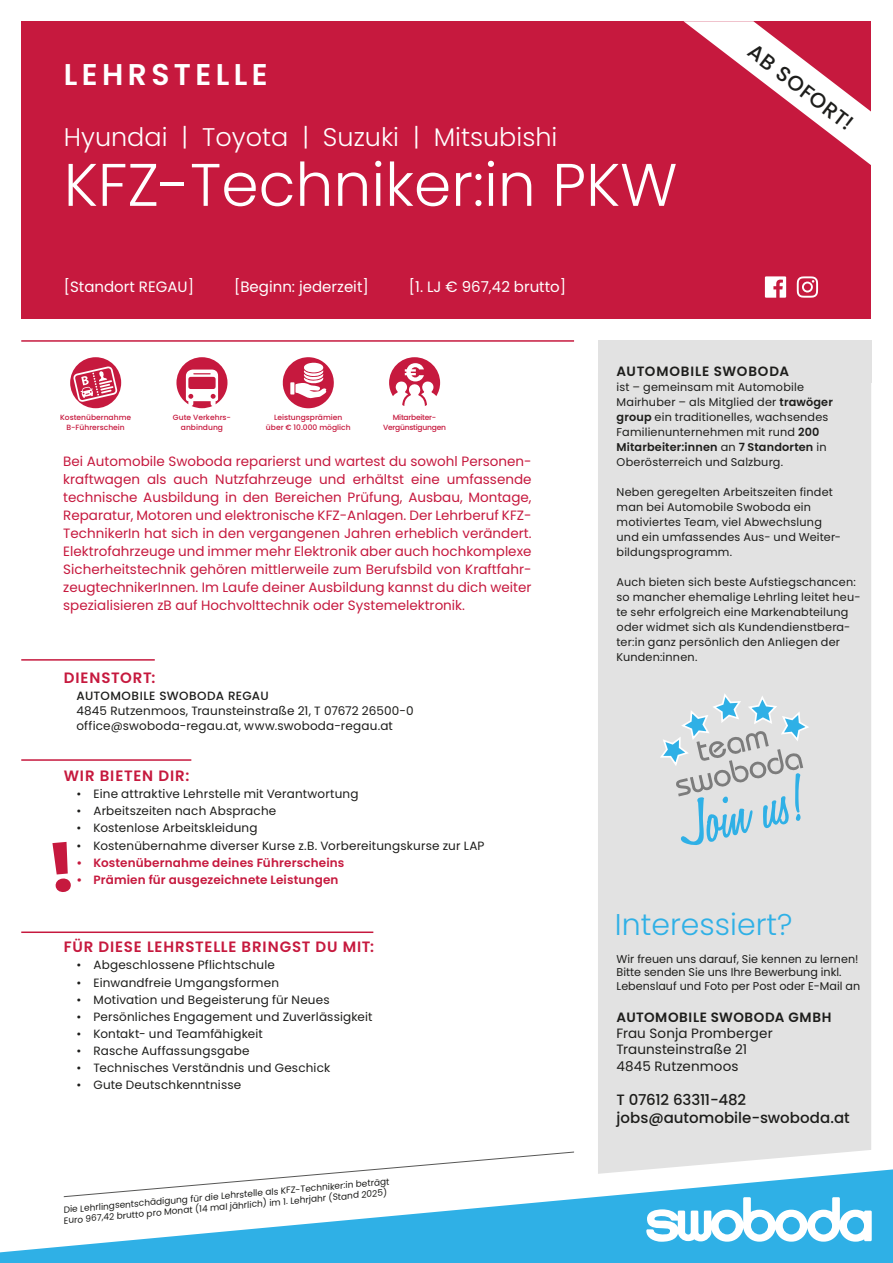
<style>
.page{position:relative;width:893px;height:1263px;background:#fff}
.page>*{position:absolute;margin:0;border:0;box-sizing:border-box;transform-origin:0 0}
.t1{font:300 60px "Poppins";color:#fff}
.t2{font:300 30px "Poppins";color:#2fb0e6}
.t3{font:600 30px "Poppins";letter-spacing:.15em;color:#fff}
.t4{font:300 25.5px "Poppins";color:#fff}
.t5{font:500 21px "Poppins";color:#1d1d1b}
.t6{font:600 15px "Poppins";letter-spacing:.06em;color:#c6193e}
.t7{font:15px "Poppins";color:#fff}
.t8{font:500 15px/18px "Poppins";color:#1d1d1b}
.t9{font:13.5px/18px "Poppins";color:#c6193e;text-align:justify}
.t10{font:13.5px/16.2px "Poppins";letter-spacing:.01em;color:#1d1d1b}
.t11{font:600 13.5px "Poppins";letter-spacing:.045em;color:#1d1d1b}
.t12{font:12px/15px "Poppins";letter-spacing:.015em;color:#1d1d1b}
.t13{font:600 12px "Poppins";letter-spacing:.01em;color:#c6193e}
.t14{font:500 12px "Poppins";letter-spacing:.035em;color:#1d1d1b}
.t15{font:11.25px/15px "Poppins";letter-spacing:.015em;color:#1d1d1b}
.t16{font:9px/10.8px "Poppins";color:#1d1d1b}
.t17{font:500 7.5px/9px "Poppins";color:#c6193e;text-align:center}
.t18{font:500 7.5px/9px "Poppins";letter-spacing:-.03em;color:#c6193e;text-align:center}
.s1{font-weight:600}
</style>
<div class="page">
<div style="left:598px;top:383px;width:273px;height:786px;background:#e2e2e2"></div>
<div style="left:598px;top:340px;width:273px;height:43px;background:#e2e2e2"></div>
<div style="left:21px;top:21px;width:850px;height:298px;background:#c6193e"></div>
<svg style="left:0;top:1169px;width:893px;height:94px;fill:#2fb0e6"></svg>
<svg style="left:646px;top:1197px;width:226px;height:45px"></svg>
<svg style="left:765px;top:276px;width:21px;height:22px"></svg>
<svg style="left:797px;top:276px;width:21px;height:22px"></svg>
<hr style="left:21px;top:340px;width:553px;height:2px;background:#c6193e">
<svg style="left:658px;top:691px;width:153px;height:154px;background:#c9d7dc"></svg>
<svg style="left:52px;top:842px;width:19px;height:50px"></svg>
<hr style="left:21px;top:659px;width:134px;height:2px;background:#c6193e">
<hr style="left:21px;top:759px;width:170px;height:2px;background:#c6193e">
<hr style="left:21px;top:931px;width:352px;height:2px;background:#c6193e">
<svg style="left:63px;top:1151px;width:512px;height:47px"></svg>
<svg style="left:683px;top:21px;width:188px;height:144px"></svg>
<svg style="left:389px;top:357px;width:51px;height:49px"></svg>
<svg style="left:176px;top:357px;width:51px;height:51px"></svg>
<svg style="left:282px;top:357px;width:52px;height:51px"></svg>
<div style="left:70px;top:357px;width:51px;height:51px;background:#c6193e;border-radius:50%"></div>
<svg style="left:73px;top:366px;width:45px;height:36px"></svg>
<h2 class="t3" style="left:64px;top:57px;width:205px">LEHRSTELLE</h2>
<h3 class="t4" style="left:64px;top:122px;width:495px">Hyundai | Toyota | Suzuki | Mitsubishi</h3>
<h1 class="t1" style="left:64px;top:150px;width:615px">KFZ-Techniker:in PKW</h1>
<h3 class="t7" style="left:64px;top:278px;width:132px">[Standort REGAU]</h3>
<h3 class="t7" style="left:234px;top:278px;width:136px">[Beginn: jederzeit]</h3>
<h3 class="t7" style="left:409px;top:278px;width:159px">[1. LJ € 967,42 brutto]</h3>
<h3 class="t5" style="left:758px;top:39px;width:128px;rotate:38deg">AB SOFORT!</h3>
<p class="t17" style="left:60px;top:413px;width:73px">Kostenübernahme<br>B-Führerschein</p>
<p class="t17" style="left:173px;top:413px;width:60px">Gute Verkehrs&shy;anbindung</p>
<p class="t17" style="left:266px;top:413px;width:86px">Leistungsprämien über € 10.000 möglich</p>
<p class="t18" style="left:383px;top:413px;width:65px">Mitarbeiter-<br>Vergünstigungen</p>
<p class="t9" style="left:63px;top:452px;width:470px">Bei Automobile Swoboda reparierst und wartest du sowohl Personen&shy;kraftwagen als auch Nutzfahrzeuge und erhältst eine umfassende technische Ausbildung in den Bereichen Prüfung, Ausbau, Montage, Reparatur, Motoren und elektronische KFZ-Anlagen. Der Lehrberuf KFZ-TechnikerIn hat sich in den vergangenen Jahren erheblich verändert.<br>Elektrofahrzeuge und immer mehr Elektronik aber auch hochkomplexe Sicherheitstechnik gehören mittlerweile zum Berufsbild von Kraftfahr&shy;zeugtechnikerInnen. Im Laufe deiner Ausbildung kannst du dich weiter spezialisieren zB auf Hochvolttechnik oder Systemelektronik.</p>
<h3 class="t6" style="left:64px;top:669px;width:93px">DIENSTORT:</h3>
<p class="t14" style="left:77px;top:688px;width:194px">AUTOMOBILE SWOBODA REGAU</p>
<p class="t12" style="left:77px;top:703px;width:339px">4845 Rutzenmoos, Traunsteinstraße 21, T 07672 26500-0 office@swoboda-regau.at, www.swoboda-regau.at</p>
<h3 class="t6" style="left:64px;top:767px;width:127px">WIR BIETEN DIR:</h3>
<p class="t12" style="left:77px;top:786px;width:283px">• Eine attraktive Lehrstelle mit Verantwortung</p>
<p class="t12" style="left:77px;top:804px;width:201px">• Arbeitszeiten nach Absprache</p>
<p class="t12" style="left:77px;top:821px;width:182px">• Kostenlose Arbeitskleidung</p>
<p class="t12" style="left:77px;top:838px;width:409px">• Kostenübernahme diverser Kurse z.B. Vorbereitungskurse zur LAP</p>
<p class="t13" style="left:77px;top:855px;width:269px">• Kostenübernahme deines Führerscheins</p>
<p class="t13" style="left:77px;top:873px;width:263px">• Prämien für ausgezeichnete Leistungen</p>
<h3 class="t6" style="left:64px;top:938px;width:312px">FÜR DIESE LEHRSTELLE BRINGST DU MIT:</h3>
<p class="t12" style="left:77px;top:958px;width:200px">• Abgeschlossene Pflichtschule</p>
<p class="t12" style="left:77px;top:975px;width:204px">• Einwandfreie Umgangsformen</p>
<p class="t12" style="left:77px;top:992px;width:255px">• Motivation und Begeisterung für Neues</p>
<p class="t12" style="left:77px;top:1009px;width:298px">• Persönliches Engagement und Zuverlässigkeit</p>
<p class="t12" style="left:77px;top:1026px;width:188px">• Kontakt- und Teamfähigkeit</p>
<p class="t12" style="left:77px;top:1043px;width:175px">• Rasche Auffassungsgabe</p>
<p class="t12" style="left:77px;top:1060px;width:255px">• Technisches Verständnis und Geschick</p>
<p class="t12" style="left:77px;top:1078px;width:166px">• Gute Deutschkenntnisse</p>
<p class="t16" style="left:62px;top:1204px;width:329px;rotate:-5deg">Die Lehrlingsentschädigung für die Lehrstelle als KFZ-Techniker:in beträgt<br>Euro 967,42 brutto pro Monat (14 mal jährlich) im 1. Lehrjahr (Stand 2025)</p>
<p class="t11" style="left:617px;top:363px;width:174px">AUTOMOBILE SWOBODA</p>
<p class="t15" style="left:617px;top:379px;width:218px">ist – gemeinsam mit Automobile Mairhuber – als Mitglied der <span class="s1">trawöger group</span> ein traditionelles, wachsendes Familienunternehmen mit rund <span class="s1">200<br>Mitarbeiter:innen</span> an <span class="s1">7 Standorten</span> in Oberösterreich und Salzburg.</p>
<p class="t15" style="left:617px;top:484px;width:226px">Neben geregelten Arbeitszeiten findet man bei Automobile Swoboda ein motiviertes Team, viel Abwechslung und ein umfassendes Aus- und Weiter&shy;bildungsprogramm.</p>
<p class="t15" style="left:617px;top:574px;width:246px">Auch bieten sich beste Aufstiegschancen: so mancher ehemalige Lehrling leitet heu&shy;te sehr erfolgreich eine Markenabteilung oder widmet sich als Kundendienstbera&shy;ter:in ganz persönlich den Anliegen der Kunden:innen.</p>
<h2 class="t2" style="left:615px;top:907px;width:179px">Interessiert?</h2>
<p class="t15" style="left:617px;top:952px;width:245px;line-height:13.5px">Wir freuen uns darauf, Sie kennen zu lernen!<br>Bitte senden Sie uns Ihre Bewerbung inkl.<br>Lebenslauf und Foto per Post oder E-Mail an</p>
<p class="t11" style="left:617px;top:1009px;width:216px">AUTOMOBILE SWOBODA GMBH</p>
<p class="t10" style="left:617px;top:1025px;width:158px">Frau Sonja Promberger<br>Traunsteinstraße 21<br>4845 Rutzenmoos</p>
<h3 class="t8" style="left:617px;top:1090px;width:235px">T 07612 63311-482 jobs@automobile-swoboda.at</h3>
</div>
